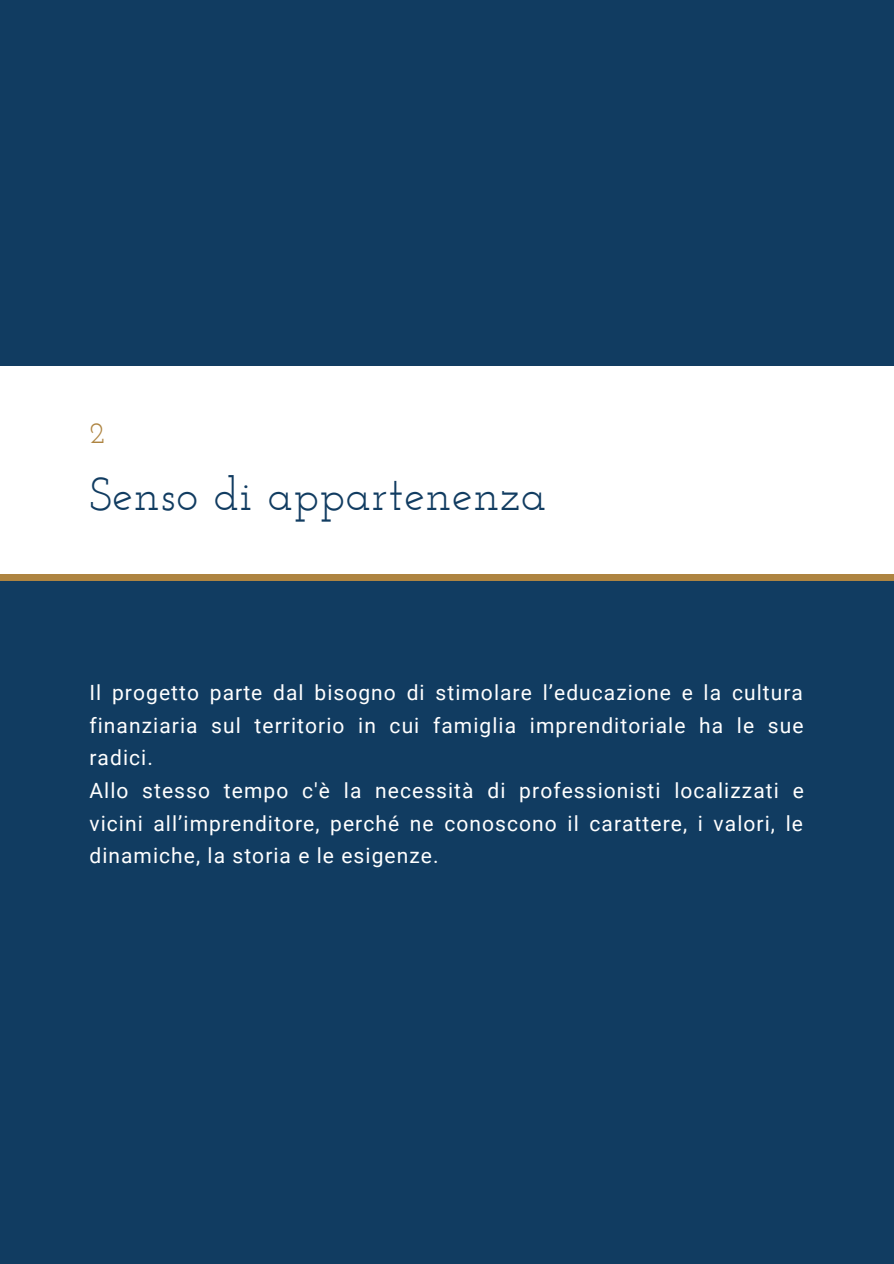
<style>
.page{position:relative;width:894px;height:1264px;background:#fff}
.page>*{position:absolute;margin:0;border:0;box-sizing:border-box;transform-origin:0 0}
.t1{font:46.5px "Josefin Slab";letter-spacing:.02em;color:#113c61}
.t2{font:30px "Josefin Slab";color:#ae8441}
.t3{font:21px/32.7px "Roboto";letter-spacing:.05em;color:#fff;text-align:justify}
</style>
<div class="page">
<div style="left:0;top:0;width:893px;height:1263px;background:#113c61"></div>
<div style="left:0;top:366px;width:893px;height:212px;background:#fff"></div>
<div style="left:0;top:574px;width:893px;height:7px;background:#ae8441"></div>
<p class="t2" style="left:89px;top:420px;width:17px">2</p>
<p class="t1" style="left:89px;top:475px;width:458px">Senso di appartenenza</p>
<p class="t3" style="left:89px;top:676px;width:715px">Il progetto parte dal bisogno di stimolare l’educazione e la cultura finanziaria sul territorio in cui famiglia imprenditoriale ha le sue radici.</p>
<p class="t3" style="left:89px;top:774px;width:715px">Allo stesso tempo c'è la necessità di professionisti localizzati e vicini all’imprenditore, perché ne conoscono il carattere, i valori, le dinamiche, la storia e le esigenze.</p>
</div>
